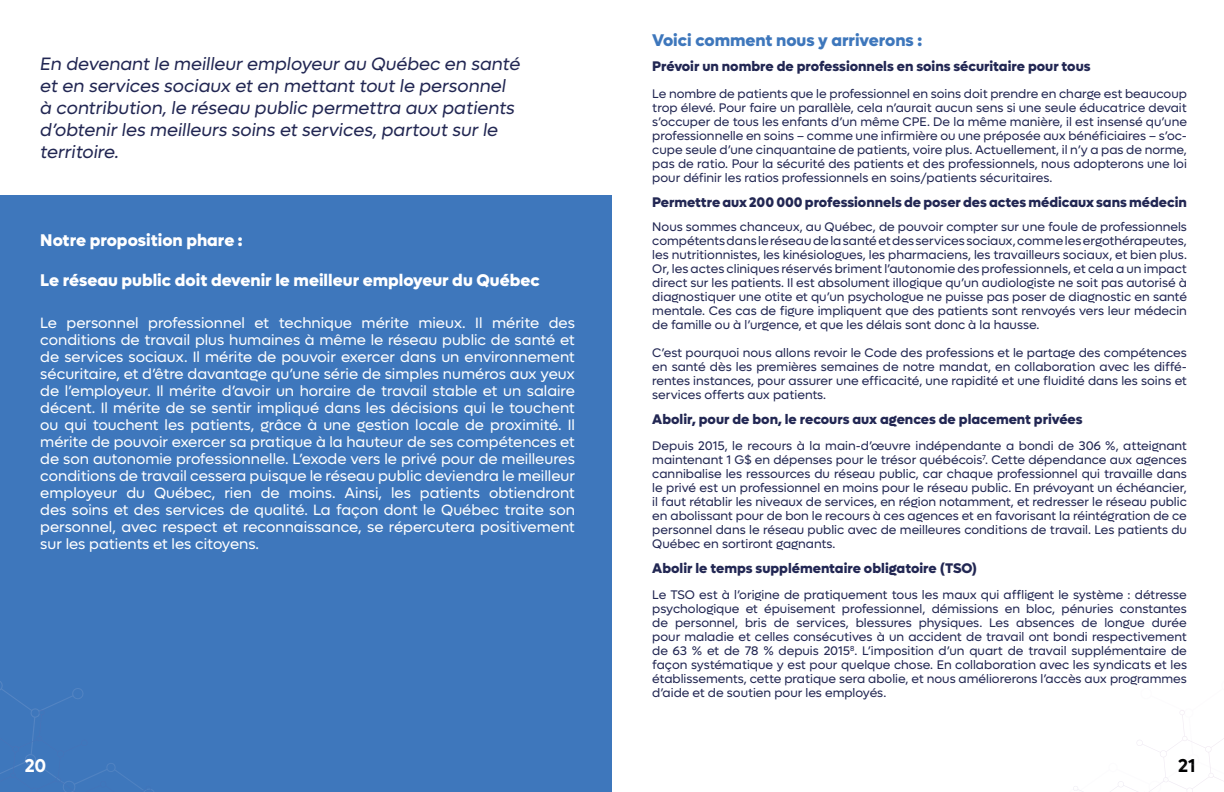
<style>
.page{position:relative;width:1224px;height:792px;background:#fff}
.page>*{position:absolute;margin:0;border:0;box-sizing:border-box;transform-origin:0 0}
.t1{font:600 18.7px "Lufga";color:#fff}
.t2{font:600 18.7px "Lufga";color:#000}
.t3{font:italic 18px/22px "Lufga";color:#222753}
.t4{font:800 17px "Lufga";color:#fff}
.t5{font:800 17px "Lufga";color:#3e77bc}
.t6{font:15px/17px "Lufga";color:#fff;text-align:justify}
.t7{font:800 14px "Lufga";color:#222753}
.t8{font:12.5px/14px "Lufga";color:#222753;text-align:justify}
</style>
<div class="page">
<svg style="left:1073px;top:710px;width:151px;height:82px"></svg>
<div style="left:0;top:196px;width:612px;height:596px;background:#3e77bc"></div>
<svg style="left:0;top:681px;width:154px;height:111px"></svg>
<h2 class="t3" style="left:40px;top:53px;width:482px">En devenant le meilleur employeur au Québec en santé et en services sociaux et en mettant tout le personnel à contribution, le réseau public permettra aux patients d’obtenir les meilleurs soins et services, partout sur le territoire.</h2>
<h3 class="t4" style="left:40px;top:230px;width:204px">Notre proposition phare :</h3>
<h3 class="t4" style="left:40px;top:270px;width:501px">Le réseau public doit devenir le meilleur employeur du Québec</h3>
<p class="t6" style="left:40px;top:314px;width:536px">Le personnel professionnel et technique mérite mieux. Il mérite des conditions de travail plus humaines à même le réseau public de santé et de services sociaux. Il mérite de pouvoir exercer dans un environnement sécuritaire, et d’être davantage qu’une série de simples numéros aux yeux de l’employeur. Il mérite d’avoir un horaire de travail stable et un salaire décent. Il mérite de se sentir impliqué dans les décisions qui le touchent ou qui touchent les patients, grâce à une gestion locale de proximité. Il mérite de pouvoir exercer sa pratique à la hauteur de ses compétences et de son autonomie professionnelle. L’exode vers le privé pour de meilleures conditions de travail cessera puisque le réseau public deviendra le meilleur employeur du Québec, rien de moins. Ainsi, les patients obtiendront des soins et des services de qualité. La façon dont le Québec traite son personnel, avec respect et reconnaissance, se répercutera positivement sur les patients et les citoyens.</p>
<h3 class="t5" style="left:652px;top:30px;width:271px">Voici comment nous y arriverons :</h3>
<p class="t7" style="left:652px;top:58px;width:440px">Prévoir un nombre de professionnels en soins sécuritaire pour tous</p>
<p class="t8" style="left:652px;top:87px;width:536px">Le nombre de patients que le professionnel en soins doit prendre en charge est beaucoup trop élevé. Pour faire un parallèle, cela n’aurait aucun sens si une seule éducatrice devait s’occuper de tous les enfants d’un même CPE. De la même manière, il est insensé qu’une professionnelle en soins – comme une infirmière ou une préposée aux bénéficiaires – s’oc&shy;cupe seule d’une cinquantaine de patients, voire plus. Actuellement, il n’y a pas de norme, pas de ratio. Pour la sécurité des patients et des professionnels, nous adopterons une loi pour définir les ratios professionnels en soins/patients sécuritaires.</p>
<p class="t7" style="left:652px;top:194px;width:536px">Permettre aux 200 000 professionnels de poser des actes médicaux sans médecin</p>
<p class="t8" style="left:652px;top:220px;width:536px">Nous sommes chanceux, au Québec, de pouvoir compter sur une foule de professionnels compétents dans le réseau de la santé et des services sociaux, comme les ergothérapeutes, les nutritionnistes, les kinésiologues, les pharmaciens, les travailleurs sociaux, et bien plus.<br>Or, les actes cliniques réservés briment l’autonomie des professionnels, et cela a un impact direct sur les patients. Il est absolument illogique qu’un audiologiste ne soit pas autorisé à diagnostiquer une otite et qu’un psychologue ne puisse pas poser de diagnostic en santé mentale. Ces cas de figure impliquent que des patients sont renvoyés vers leur médecin de famille ou à l’urgence, et que les délais sont donc à la hausse.</p>
<p class="t8" style="left:652px;top:346px;width:536px">C’est pourquoi nous allons revoir le Code des professions et le partage des compétences en santé dès les premières semaines de notre mandat, en collaboration avec les diffé&shy;rentes instances, pour assurer une efficacité, une rapidité et une fluidité dans les soins et services offerts aux patients.</p>
<p class="t7" style="left:652px;top:411px;width:432px">Abolir, pour de bon, le recours aux agences de placement privées</p>
<p class="t8" style="left:652px;top:439px;width:536px">Depuis 2015, le recours à la main-d’œuvre indépendante a bondi de 306 %, atteignant maintenant 1 G$ en dépenses pour le trésor québécois<sup>7</sup>. Cette dépendance aux agences cannibalise les ressources du réseau public, car chaque professionnel qui travaille dans le privé est un professionnel en moins pour le réseau public. En prévoyant un échéancier, il faut rétablir les niveaux de services, en région notamment, et redresser le réseau public en abolissant pour de bon le recours à ces agences et en favorisant la réintégration de ce personnel dans le réseau public avec de meilleures conditions de travail. Les patients du Québec en sortiront gagnants.</p>
<p class="t7" style="left:652px;top:560px;width:326px">Abolir le temps supplémentaire obligatoire (TSO)</p>
<p class="t8" style="left:652px;top:588px;width:536px">Le TSO est à l’origine de pratiquement tous les maux qui affligent le système : détresse psychologique et épuisement professionnel, démissions en bloc, pénuries constantes de personnel, bris de services, blessures physiques. Les absences de longue durée pour maladie et celles consécutives à un accident de travail ont bondi respectivement de 63 % et de 78 % depuis 2015<sup>8</sup>. L’imposition d’un quart de travail supplémentaire de façon systématique y est pour quelque chose. En collaboration avec les syndicats et les établissements, cette pratique sera abolie, et nous améliorerons l’accès aux programmes d’aide et de soutien pour les employés.</p>
<h1 class="t1" style="left:25px;top:755px;width:23px">20</h1>
<h1 class="t2" style="left:1178px;top:755px;width:19px">21</h1>
</div>
